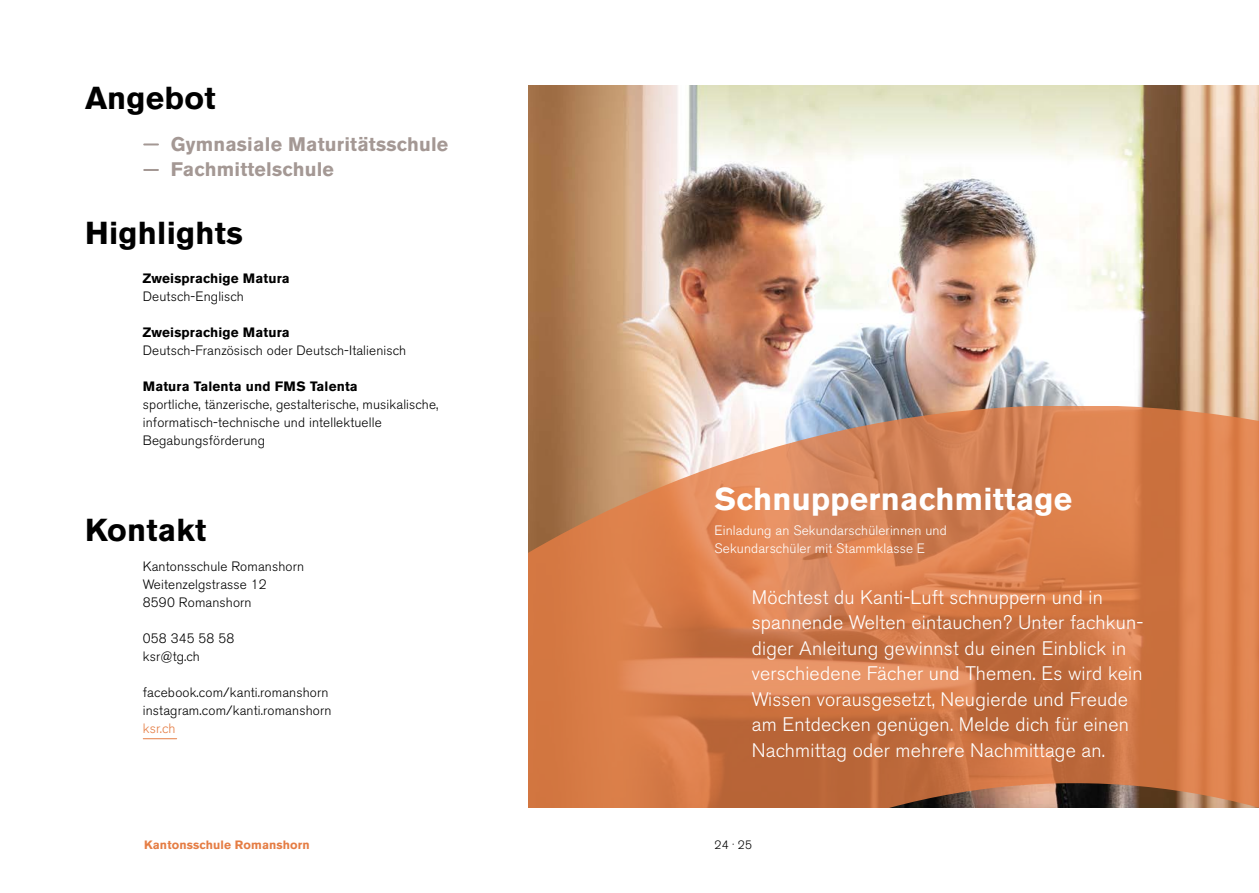
<style>
.page{position:relative;width:1259px;height:893px;background:#fff}
.page>*{position:absolute;margin:0;border:0;box-sizing:border-box;transform-origin:0 0}
.t1{font:700 31.5px "Akzidenz Grotesk BE";letter-spacing:.01em;color:#000}
.t2{font:700 31.5px "Akzidenz Grotesk BE";letter-spacing:.01em;color:#fff}
.t3{font:300 19.5px/25.5px "Akzidenz Grotesk BE";letter-spacing:.01em;color:#fff}
.t4{font:700 19.5px/25.5px "Akzidenz Grotesk BE";letter-spacing:.01em;color:#a49894}
.t5{font:300 13.5px/18px "Akzidenz Grotesk BE";letter-spacing:.01em;color:#000}
.t6{font:300 13.5px/18px "Akzidenz Grotesk BE";letter-spacing:.01em;color:#fff}
.t7{font:700 13.5px "Akzidenz Grotesk BE";letter-spacing:.01em;color:#000}
.t8{font:300 13.5px "Akzidenz Grotesk BE";color:#e57d44}
.t9{font:700 12px "Akzidenz Grotesk BE";letter-spacing:.01em;color:#e57d44}
.t10{font:300 12px "Akzidenz Grotesk BE";color:#000}
</style>
<div class="page">
<img style="left:529px;top:85px;width:730px;height:322px">
<svg style="left:529px;top:407px;width:730px;height:401px;background:#d18052"></svg>
<hr style="left:143px;top:738px;width:34px;height:1px;background:#e57d44">
<svg style="left:144px;top:143px;width:14px;height:2px"></svg>
<svg style="left:144px;top:169px;width:14px;height:2px"></svg>
<h1 class="t1" style="left:85px;top:79px;width:132px">Angebot</h1>
<h2 class="t4" style="left:171px;top:131px;width:279px">Gymnasiale Maturitätsschule<br>Fachmittelschule</h2>
<h1 class="t1" style="left:85px;top:215px;width:159px">Highlights</h1>
<p class="t7" style="left:143px;top:271px;width:148px">Zweisprachige Matura</p>
<p class="t5" style="left:143px;top:288px;width:103px">Deutsch-Englisch</p>
<p class="t7" style="left:143px;top:325px;width:148px">Zweisprachige Matura</p>
<p class="t5" style="left:143px;top:342px;width:265px">Deutsch-Französisch oder Deutsch-Italienisch</p>
<p class="t7" style="left:143px;top:379px;width:216px">Matura Talenta und FMS Talenta</p>
<p class="t5" style="left:143px;top:396px;width:297px">sportliche, tänzerische, gestalterische, musikalische, informatisch-technische und intellektuelle<br>Begabungsförderung</p>
<h1 class="t1" style="left:85px;top:511px;width:123px">Kontakt</h1>
<p class="t5" style="left:143px;top:558px;width:163px">Kantonsschule Romanshorn<br>Weitenzelgstrasse 12<br>8590 Romanshorn</p>
<p class="t5" style="left:143px;top:630px;width:93px">058 345 58 58 ksr@tg.ch</p>
<p class="t5" style="left:143px;top:684px;width:190px">facebook.com/kanti.romanshorn instagram.com/kanti.romanshorn</p>
<p class="t8" style="left:143px;top:721px;width:34px">ksr.ch</p>
<p class="t9" style="left:144px;top:838px;width:167px">Kantonsschule Romanshorn</p>
<h1 class="t2" style="left:714px;top:480px;width:359px">Schnuppernachmittage</h1>
<p class="t6" style="left:714px;top:522px;width:234px">Einladung an Sekundarschülerinnen und<br>Sekundarschüler mit Stammklasse E</p>
<p class="t3" style="left:752px;top:584px;width:393px">Möchtest du Kanti-Luft schnuppern und in spannende Welten eintauchen? Unter fachkun&shy;diger Anleitung gewinnst du einen Einblick in verschiedene Fächer und Themen. Es wird kein Wissen vorausgesetzt, Neugierde und Freude am Entdecken genügen. Melde dich für einen Nachmittag oder mehrere Nachmittage an.</p>
<p class="t10" style="left:714px;top:838px;width:39px">24 25</p>
</div>
